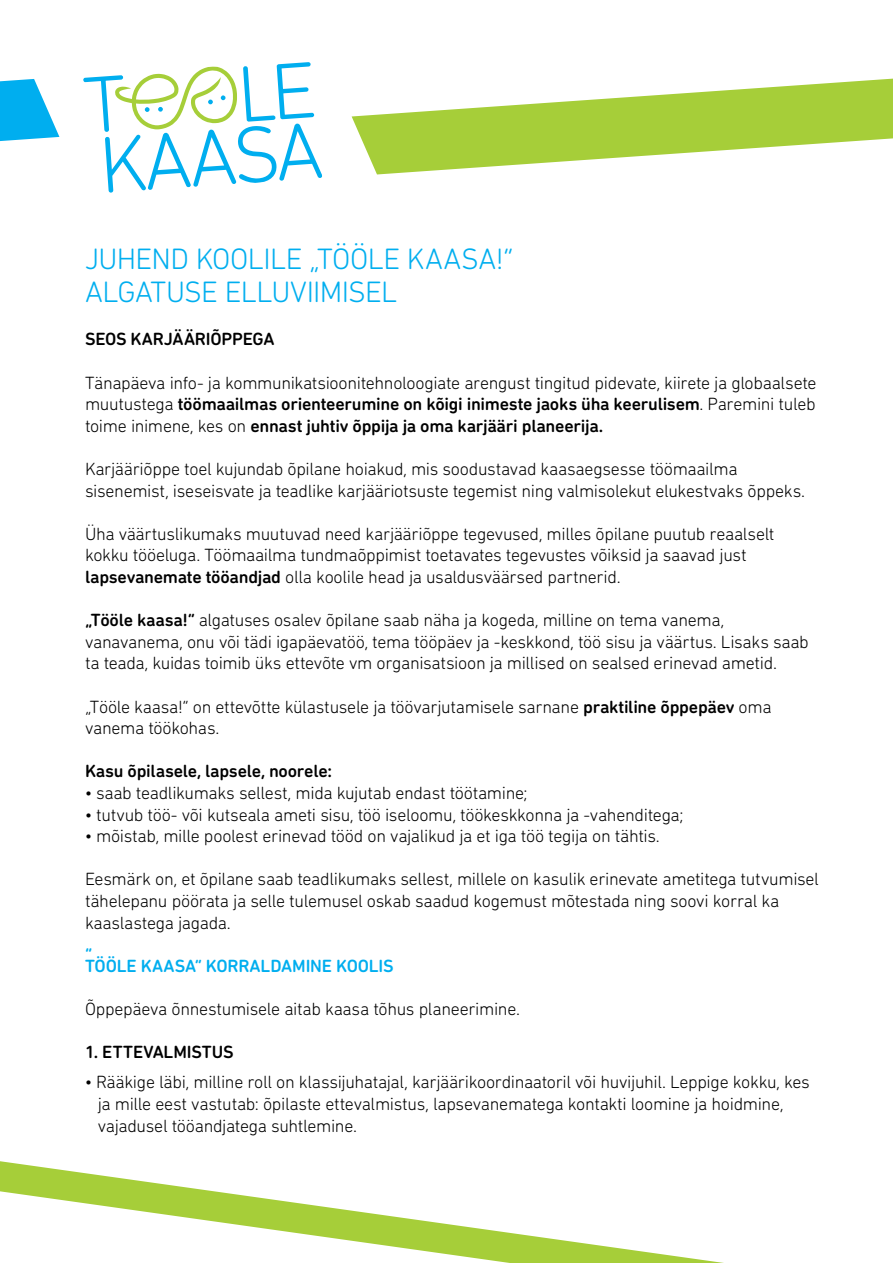
<style>
.page{position:relative;width:893px;height:1263px;background:#fff}
.page>*{position:absolute;margin:0;border:0;box-sizing:border-box;transform-origin:0 0}
.t1{font:300 30px/33px "DIN Next Rounded LT Pro";letter-spacing:-.02em;color:#00aeef}
.t2{font:300 18px/21.6px "DIN Next Rounded LT Pro";letter-spacing:-.02em;color:#000}
.t3{font:500 18px "DIN Next Rounded LT Pro";letter-spacing:-.01em;color:#000}
.t4{font:500 18px/21.6px "DIN Next Rounded LT Pro";letter-spacing:-.01em;color:#00aeef}
.s1{font-weight:500}
</style>
<div class="page">
<svg style="left:83px;top:62px;width:239px;height:131px"></svg>
<svg style="left:0;top:79px;width:59px;height:62px"></svg>
<svg style="left:352px;top:79px;width:541px;height:95px;fill:#a6ce39"></svg>
<svg style="left:0;top:1161px;width:724px;height:102px"></svg>
<h1 class="t1" style="left:85px;top:242px;width:430px">JUHEND KOOLILE „TÖÖLE KAASA!“<br>ALGATUSE ELLUVIIMISEL</h1>
<p class="t3" style="left:85px;top:329px;width:191px">SEOS KARJÄÄRIÕPPEGA</p>
<p class="t2" style="left:85px;top:371px;width:733px;text-align:justify">Tänapäeva info- ja kommunikatsioonitehnoloogiate arengust tingitud pidevate, kiirete ja globaalsete muutustega <span class="s1">töömaailmas orienteerumine on kõigi inimeste jaoks üha keerulisem</span>. Paremini tuleb toime inimene, kes on <span class="s1">ennast juhtiv õppija ja oma karjääri planeerija.</span></p>
<p class="t2" style="left:85px;top:458px;width:722px">Karjääriõppe toel kujundab õpilane hoiakud, mis soodustavad kaasaegsesse töömaailma sisenemist, iseseisvate ja teadlike karjääriotsuste tegemist ning valmisolekut elukestvaks õppeks.</p>
<p class="t2" style="left:85px;top:523px;width:691px">Üha väärtuslikumaks muutuvad need karjääriõppe tegevused, milles õpilane puutub reaalselt kokku tööeluga. Töömaailma tundmaõppimist toetavates tegevustes võiksid ja saavad just <span class="s1">lapsevanemate tööandjad</span> olla koolile head ja usaldusväärsed partnerid.</p>
<p class="t2" style="left:85px;top:609px;width:725px"><span class="s1">„Tööle kaasa!“</span> algatuses osalev õpilane saab näha ja kogeda, milline on tema vanema, vanavanema, onu või tädi igapäevatöö, tema tööpäev ja -keskkond, töö sisu ja väärtus. Lisaks saab ta teada, kuidas toimib üks ettevõte vm organisatsioon ja millised on sealsed erinevad ametid.</p>
<p class="t2" style="left:85px;top:695px;width:688px">„Tööle kaasa!“ on ettevõtte külastusele ja töövarjutamisele sarnane <span class="s1">praktiline õppepäev</span> oma vanema töökohas.</p>
<p class="t3" style="left:85px;top:761px;width:248px">Kasu õpilasele, lapsele, noorele:</p>
<p class="t2" style="left:85px;top:782px;width:444px">• saab teadlikumaks sellest, mida kujutab endast töötamine;</p>
<p class="t2" style="left:85px;top:803px;width:600px">• tutvub töö- või kutseala ameti sisu, töö iseloomu, töökeskkonna ja -vahenditega;</p>
<p class="t2" style="left:85px;top:825px;width:576px">• mõistab, mille poolest erinevad tööd on vajalikud ja et iga töö tegija on tähtis.</p>
<p class="t2" style="left:85px;top:868px;width:735px">Eesmärk on, et õpilane saab teadlikumaks sellest, millele on kasulik erinevate ametitega tutvumisel tähelepanu pöörata ja selle tulemusel oskab saadud kogemust mõtestada ning soovi korral ka kaaslastega jagada.</p>
<p class="t4" style="left:85px;top:933px;width:310px">„<br>TÖÖLE KAASA“ KORRALDAMINE KOOLIS</p>
<p class="t2" style="left:85px;top:998px;width:436px">Õppepäeva õnnestumisele aitab kaasa tõhus planeerimine.</p>
<p class="t3" style="left:85px;top:1042px;width:150px">1. ETTEVALMISTUS</p>
<p class="t2" style="left:98px;top:1071px;width:714px;text-indent:-13px">• Rääkige läbi, milline roll on klassijuhatajal, karjäärikoordinaatoril või huvijuhil. Leppige kokku, kes ja mille eest vastutab: õpilaste ettevalmistus, lapsevanematega kontakti loomine ja hoidmine, vajadusel tööandjatega suhtlemine.</p>
</div>
